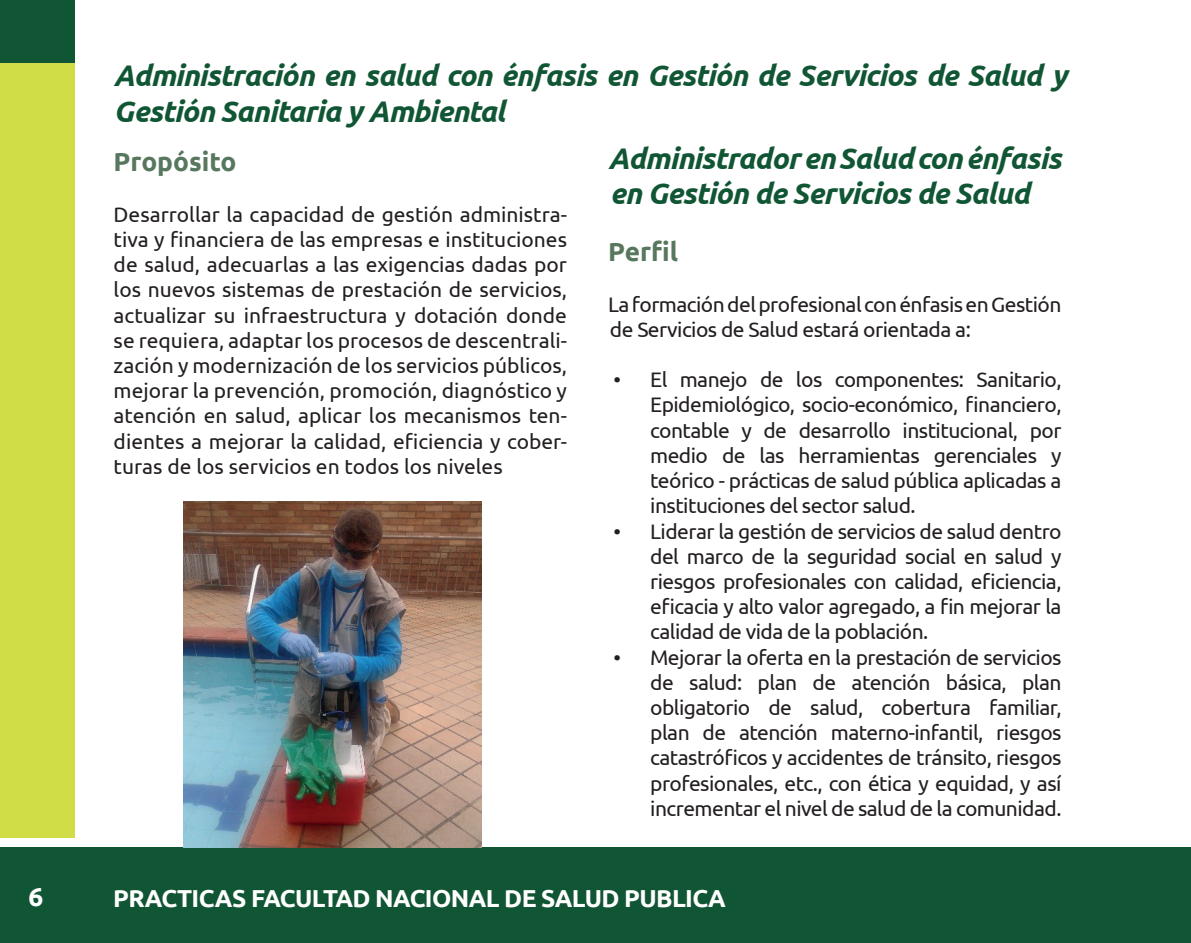
<style>
.page{position:relative;width:1191px;height:943px;background:#fff}
.page>*{position:absolute;margin:0;border:0;box-sizing:border-box;transform-origin:0 0}
.t1{font:italic 700 29.75px/35.7px "Ubuntu";letter-spacing:-.025em;color:#115634}
.t2{font:700 26.25px "Ubuntu";color:#57785e}
.t3{font:700 26.25px "Ubuntu";color:#fff}
.t4{font:700 24.5px "Ubuntu";letter-spacing:-.025em;color:#fff}
.t5{font:21px/25.2px "Ubuntu";letter-spacing:-.025em;color:#231f20;text-align:justify}
</style>
<div class="page">
<div style="left:0;top:847px;width:1191px;height:96px;background:#115634"></div>
<div style="left:0;top:0;width:74px;height:838px;background:#d0dd47"></div>
<div style="left:0;top:0;width:74px;height:63px;background:#115634"></div>
<img style="left:184px;top:502px;width:297px;height:345px">
<h1 class="t1" style="left:114px;top:57px;width:954px">Administración en salud con énfasis en Gestión de Servicios de Salud y<br>Gestión Sanitaria y Ambiental</h1>
<h1 class="t1" style="left:608px;top:140px;width:455px">Administrador en Salud con énfasis en Gestión de Servicios de Salud</h1>
<p class="t2" style="left:608px;top:236px;width:71px">Perfil</p>
<p class="t5" style="left:608px;top:291px;width:455px">La formación del profesional con énfasis en Gestión de Servicios de Salud estará orientada a:</p>
<p class="t5" style="left:650px;top:366px;width:413px;text-indent:-37px">• El manejo de los componentes: Sanitario, Epidemiológico, socio-económico, financiero, contable y de desarrollo institucional, por medio de las herramientas gerenciales y teórico - prácticas de salud pública aplicadas a instituciones del sector salud.</p>
<p class="t5" style="left:650px;top:518px;width:413px;text-indent:-37px">• Liderar la gestión de servicios de salud dentro del marco de la seguridad social en salud y riesgos profesionales con calidad, eficiencia, eficacia y alto valor agregado, a fin mejorar la calidad de vida de la población.</p>
<p class="t5" style="left:650px;top:644px;width:413px;text-indent:-37px">• Mejorar la oferta en la prestación de servicios de salud: plan de atención básica, plan obligatorio de salud, cobertura familiar, plan de atención materno-infantil, riesgos catastróficos y accidentes de tránsito, riesgos profesionales, etc., con ética y equidad, y así incrementar el nivel de salud de la comunidad.</p>
<p class="t2" style="left:114px;top:146px;width:124px">Propósito</p>
<p class="t5" style="left:114px;top:201px;width:455px">Desarrollar la capacidad de gestión administra&shy;tiva y financiera de las empresas e instituciones de salud, adecuarlas a las exigencias dadas por los nuevos sistemas de prestación de servicios, actualizar su infraestructura y dotación donde se requiera, adaptar los procesos de descentrali&shy;zación y modernización de los servicios públicos, mejorar la prevención, promoción, diagnóstico y atención en salud, aplicar los mecanismos ten&shy;dientes a mejorar la calidad, eficiencia y cober&shy;turas de los servicios en todos los niveles</p>
<p class="t3" style="left:28px;top:880px;width:16px">6</p>
<p class="t4" style="left:113px;top:883px;width:614px">PRACTICAS FACULTAD NACIONAL DE SALUD PUBLICA</p>
</div>
